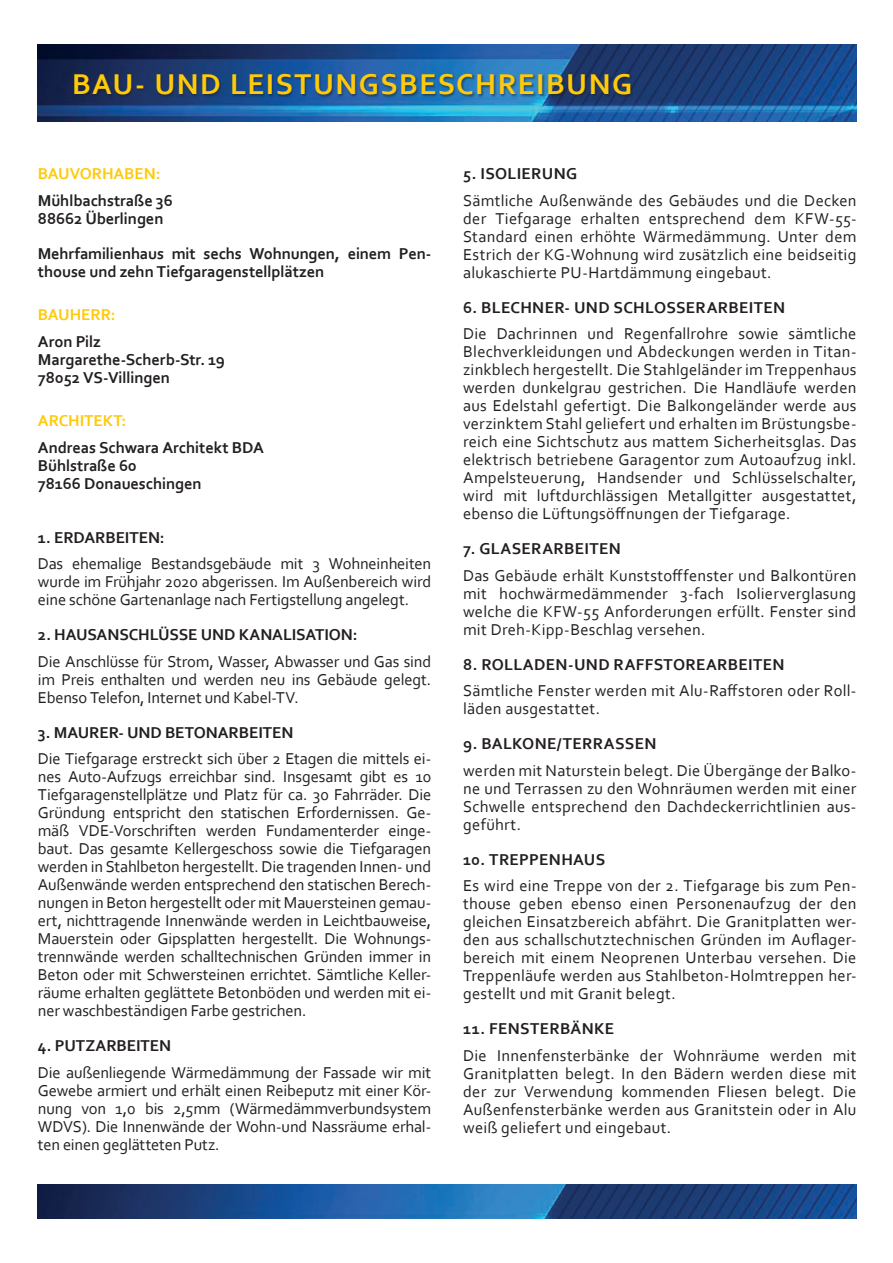
<style>
.page{position:relative;width:893px;height:1263px;background:#fff}
.page>*{position:absolute;margin:0;border:0;box-sizing:border-box;transform-origin:0 0}
.t1{font:700 30px "Corbel";letter-spacing:.05em;color:#feca0a}
.t2{font:16.5px/18px "Corbel";letter-spacing:.01em;color:#231f20;text-align:justify}
.t3{font:700 16.5px/18px "Corbel";letter-spacing:-.005em;color:#231f20}
.t4{font:700 16.5px "Corbel";letter-spacing:.02em;color:#231f20}
.t5{font:700 16.5px "Corbel";letter-spacing:-.005em;color:#feca0a}
</style>
<div class="page">
<img style="left:38px;top:44px;width:818px;height:77px">
<div style="left:75px;top:73px;width:558px;height:25px;background:#231f20;opacity:.5"></div>
<img style="left:38px;top:1184px;width:818px;height:34px">
<h1 class="t1" style="left:72px;top:65px;width:561px">BAU- UND LEISTUNGSBESCHREIBUNG</h1>
<p class="t5" style="left:38px;top:163px;width:124px">BAUVORHABEN:</p>
<p class="t3" style="left:38px;top:191px;width:137px">Mühlbachstraße 36<br>88662 Überlingen</p>
<p class="t3" style="left:38px;top:244px;width:395px">Mehrfamilienhaus mit sechs Wohnungen, einem Pen&shy;thouse und zehn Tiefgaragenstellplätzen</p>
<p class="t5" style="left:38px;top:304px;width:79px">BAUHERR:</p>
<p class="t3" style="left:38px;top:332px;width:189px">Aron Pilz<br>Margarethe-Scherb-Str. 19<br>78052 VS-Villingen</p>
<p class="t5" style="left:38px;top:410px;width:90px">ARCHITEKT:</p>
<p class="t3" style="left:38px;top:438px;width:227px">Andreas Schwara Architekt BDA<br>Bühlstraße 60<br>78166 Donaueschingen</p>
<p class="t3" style="left:38px;top:528px;width:128px">1. ERDARBEITEN:</p>
<p class="t2" style="left:38px;top:554px;width:395px">Das ehemalige Bestandsgebäude mit 3 Wohneinheiten wurde im Frühjahr 2020 abgerissen. Im Außenbereich wird eine schöne Gartenanlage nach Fertigstellung angelegt.</p>
<p class="t3" style="left:38px;top:625px;width:321px">2. HAUSANSCHLÜSSE UND KANALISATION:</p>
<p class="t2" style="left:38px;top:652px;width:395px">Die Anschlüsse für Strom, Wasser, Abwasser und Gas sind im Preis enthalten und werden neu ins Gebäude gelegt.<br>Ebenso Telefon, Internet und Kabel-TV.</p>
<p class="t3" style="left:38px;top:723px;width:257px">3. MAURER- UND BETONARBEITEN</p>
<p class="t2" style="left:38px;top:749px;width:395px">Die Tiefgarage erstreckt sich über 2 Etagen die mittels ei&shy;nes Auto-Aufzugs erreichbar sind. Insgesamt gibt es 10<br>Tiefgaragenstellplätze und Platz für ca. 30 Fahrräder. Die Gründung entspricht den statischen Erfordernissen. Ge&shy;mäß VDE-Vorschriften werden Fundamenterder einge&shy;baut. Das gesamte Kellergeschoss sowie die Tiefgaragen werden in Stahlbeton hergestellt. Die tragenden Innen- und Außenwände werden entsprechend den statischen Berech&shy;nungen in Beton hergestellt oder mit Mauersteinen gemau&shy;ert, nichttragende Innenwände werden in Leichtbauweise, Mauerstein oder Gipsplatten hergestellt. Die Wohnungs&shy;trennwände werden schalltechnischen Gründen immer in Beton oder mit Schwersteinen errichtet. Sämtliche Keller&shy;räume erhalten geglättete Betonböden und werden mit ei&shy;ner waschbeständigen Farbe gestrichen.</p>
<p class="t3" style="left:38px;top:1036px;width:135px">4. PUTZARBEITEN</p>
<p class="t2" style="left:38px;top:1063px;width:395px">Die außenliegende Wärmedämmung der Fassade wir mit Gewebe armiert und erhält einen Reibeputz mit einer Kör&shy;nung von 1,0 bis 2,5mm (Wärmedämmverbundsystem WDVS). Die Innenwände der Wohn-und Nassräume erhal&shy;ten einen geglätteten Putz.</p>
<p class="t4" style="left:463px;top:163px;width:115px">5. ISOLIERUNG</p>
<p class="t2" style="left:463px;top:191px;width:395px">Sämtliche Außenwände des Gebäudes und die Decken der Tiefgarage erhalten entsprechend dem KFW-55- Standard einen erhöhte Wärmedämmung. Unter dem Estrich der KG-Wohnung wird zusätzlich eine beidseitig alukaschierte PU-Hartdämmung eingebaut.</p>
<p class="t4" style="left:463px;top:297px;width:324px">6. BLECHNER- UND SCHLOSSERARBEITEN</p>
<p class="t2" style="left:463px;top:324px;width:395px">Die Dachrinnen und Regenfallrohre sowie sämtliche Blechverkleidungen und Abdeckungen werden in Titan&shy;zinkblech hergestellt. Die Stahlgeländer im Treppenhaus werden dunkelgrau gestrichen. Die Handläufe werden aus Edelstahl gefertigt. Die Balkongeländer werde aus verzinktem Stahl geliefert und erhalten im Brüstungsbe&shy;reich eine Sichtschutz aus mattem Sicherheitsglas. Das elektrisch betriebene Garagentor zum Autoaufzug inkl.<br>Ampelsteuerung, Handsender und Schlüsselschalter, wird mit luftdurchlässigen Metallgitter ausgestattet, ebenso die Lüftungsöffnungen der Tiefgarage.</p>
<p class="t4" style="left:463px;top:538px;width:159px">7. GLASERARBEITEN</p>
<p class="t2" style="left:463px;top:566px;width:395px">Das Gebäude erhält Kunststofffenster und Balkontüren mit hochwärmedämmender 3-fach Isolierverglasung welche die KFW-55 Anforderungen erfüllt. Fenster sind mit Dreh-Kipp-Beschlag versehen.</p>
<p class="t4" style="left:463px;top:654px;width:323px">8. ROLLADEN-UND RAFFSTOREARBEITEN</p>
<p class="t2" style="left:463px;top:681px;width:395px">Sämtliche Fenster werden mit Alu-Raffstoren oder Roll&shy;läden ausgestattet.</p>
<p class="t4" style="left:463px;top:733px;width:195px">9. BALKONE/TERRASSEN</p>
<p class="t2" style="left:463px;top:761px;width:395px">werden mit Naturstein belegt. Die Übergänge der Balko&shy;ne und Terrassen zu den Wohnräumen werden mit einer Schwelle entsprechend den Dachdeckerrichtlinien aus&shy;geführt.</p>
<p class="t4" style="left:463px;top:849px;width:144px">10. TREPPENHAUS</p>
<p class="t2" style="left:463px;top:876px;width:395px">Es wird eine Treppe von der 2. Tiefgarage bis zum Pen&shy;thouse geben ebenso einen Personenaufzug der den gleichen Einsatzbereich abfährt. Die Granitplatten wer&shy;den aus schallschutztechnischen Gründen im Auflager&shy;bereich mit einem Neoprenen Unterbau versehen. Die Treppenläufe werden aus Stahlbeton-Holmtreppen her&shy;gestellt und mit Granit belegt.</p>
<p class="t4" style="left:463px;top:1018px;width:153px">11. FENSTERBÄNKE</p>
<p class="t2" style="left:463px;top:1046px;width:395px">Die Innenfensterbänke der Wohnräume werden mit Granitplatten belegt. In den Bädern werden diese mit der zur Verwendung kommenden Fliesen belegt. Die Außenfensterbänke werden aus Granitstein oder in Alu weiß geliefert und eingebaut.</p>
</div>
